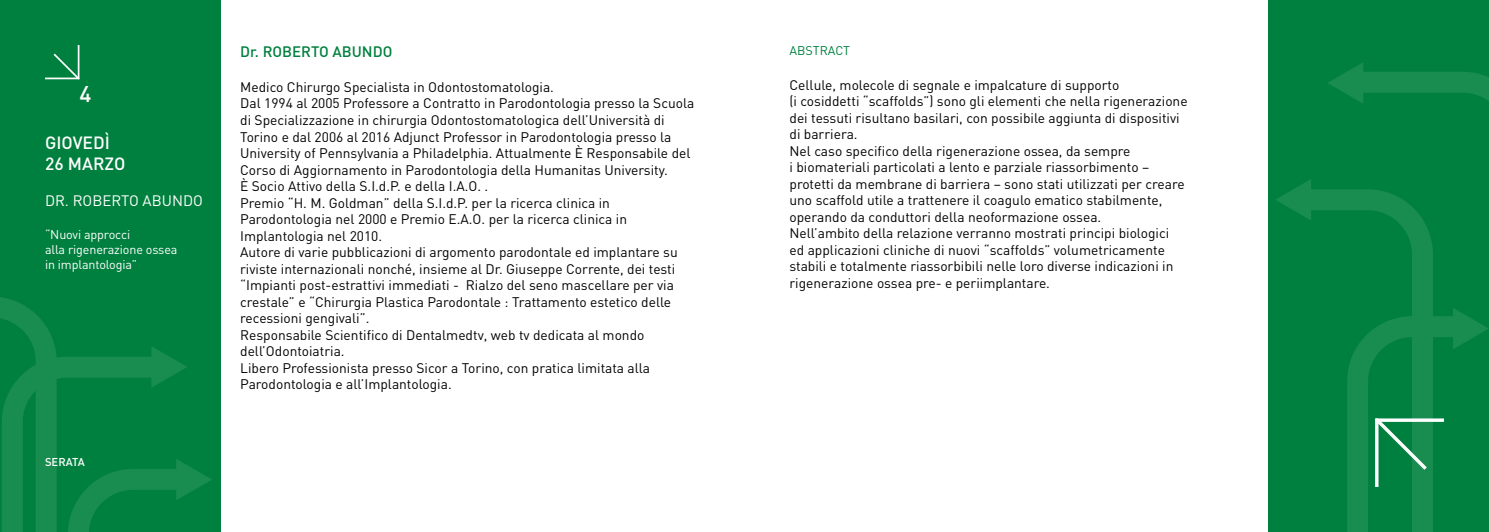
<style>
.page{position:relative;width:1489px;height:532px;background:#fff}
.page>*{position:absolute;margin:0;border:0;box-sizing:border-box;transform-origin:0 0}
.t1{font:500 22.5px "DIN";color:#fff}
.t2{font:500 17.5px/21px "DIN";color:#fff}
.t3{font:15px "DIN";color:#fff}
.t4{font:500 15px "DIN";color:#00803e}
.t5{font:13.75px/16.5px "DIN";color:#000}
.t6{font:12.5px/15px "DIN";letter-spacing:-.01em;color:#fff}
.t7{font:12.5px "DIN";color:#00803e}
.t8{font:500 11.25px "DIN";color:#fff}
</style>
<div class="page">
<div style="left:0;top:0;width:221px;height:531px;background:#00803e"></div>
<div style="left:1267px;top:0;width:221px;height:531px;background:#00803e"></div>
<hr style="left:45px;top:78px;width:34px;height:1px;background:#fff">
<hr style="left:78px;top:45px;width:1px;height:34px;background:#fff">
<svg style="left:54px;top:54px;width:24px;height:24px"></svg>
<svg style="left:0;top:297px;width:212px;height:234px"></svg>
<svg style="left:1276px;top:180px;width:34px;height:32px"></svg>
<svg style="left:1296px;top:189px;width:55px;height:31px;fill:#198c50"></svg>
<svg style="left:1328px;top:63px;width:35px;height:33px"></svg>
<svg style="left:1351px;top:72px;width:137px;height:235px"></svg>
<svg style="left:1347px;top:307px;width:141px;height:224px"></svg>
<h1 class="t1" style="left:79px;top:79px;width:13px">4</h1>
<p class="t2" style="left:45px;top:132px;width:82px">GIOVEDÌ<br>26 MARZO</p>
<p class="t3" style="left:45px;top:191px;width:159px">DR. ROBERTO ABUNDO</p>
<p class="t6" style="left:45px;top:227px;width:134px">“Nuovi approcci<br>alla rigenerazione ossea in implantologia”</p>
<p class="t8" style="left:45px;top:454px;width:41px">SERATA</p>
<p class="t4" style="left:240px;top:42px;width:154px">Dr. ROBERTO ABUNDO</p>
<p class="t5" style="left:240px;top:78px;width:456px">Medico Chirurgo Specialista in Odontostomatologia.<br>Dal 1994 al 2005 Professore a Contratto in Parodontologia presso la Scuola di Specializzazione in chirurgia Odontostomatologica dell’Università di Torino e dal 2006 al 2016 Adjunct Professor in Parodontologia presso la University of Pennsylvania a Philadelphia. Attualmente È Responsabile del Corso di Aggiornamento in Parodontologia della Humanitas University.<br>È Socio Attivo della S.I.d.P. e della I.A.O. .<br>Premio “H. M. Goldman” della S.I.d.P. per la ricerca clinica in Parodontologia nel 2000 e Premio E.A.O. per la ricerca clinica in Implantologia nel 2010.<br>Autore di varie pubblicazioni di argomento parodontale ed implantare su riviste internazionali nonché, insieme al Dr. Giuseppe Corrente, dei testi “Impianti post-estrattivi immediati - Rialzo del seno mascellare per via crestale” e “Chirurgia Plastica Parodontale : Trattamento estetico delle recessioni gengivali”.<br>Responsabile Scientifico di Dentalmedtv, web tv dedicata al mondo dell’Odontoiatria.<br>Libero Professionista presso Sicor a Torino, con pratica limitata alla Parodontologia e all’Implantologia.</p>
<p class="t7" style="left:789px;top:43px;width:62px">ABSTRACT</p>
<p class="t5" style="left:789px;top:76px;width:399px">Cellule, molecole di segnale e impalcature di supporto<br>(i cosiddetti “scaffolds”) sono gli elementi che nella rigenerazione dei tessuti risultano basilari, con possibile aggiunta di dispositivi di barriera.<br>Nel caso specifico della rigenerazione ossea, da sempre<br>i biomateriali particolati a lento e parziale riassorbimento – protetti da membrane di barriera – sono stati utilizzati per creare uno scaffold utile a trattenere il coagulo ematico stabilmente, operando da conduttori della neoformazione ossea.<br>Nell’ambito della relazione verranno mostrati principi biologici<br>ed applicazioni cliniche di nuovi “scaffolds” volumetricamente stabili e totalmente riassorbibili nelle loro diverse indicazioni in rigenerazione ossea pre- e periimplantare.</p>
</div>
